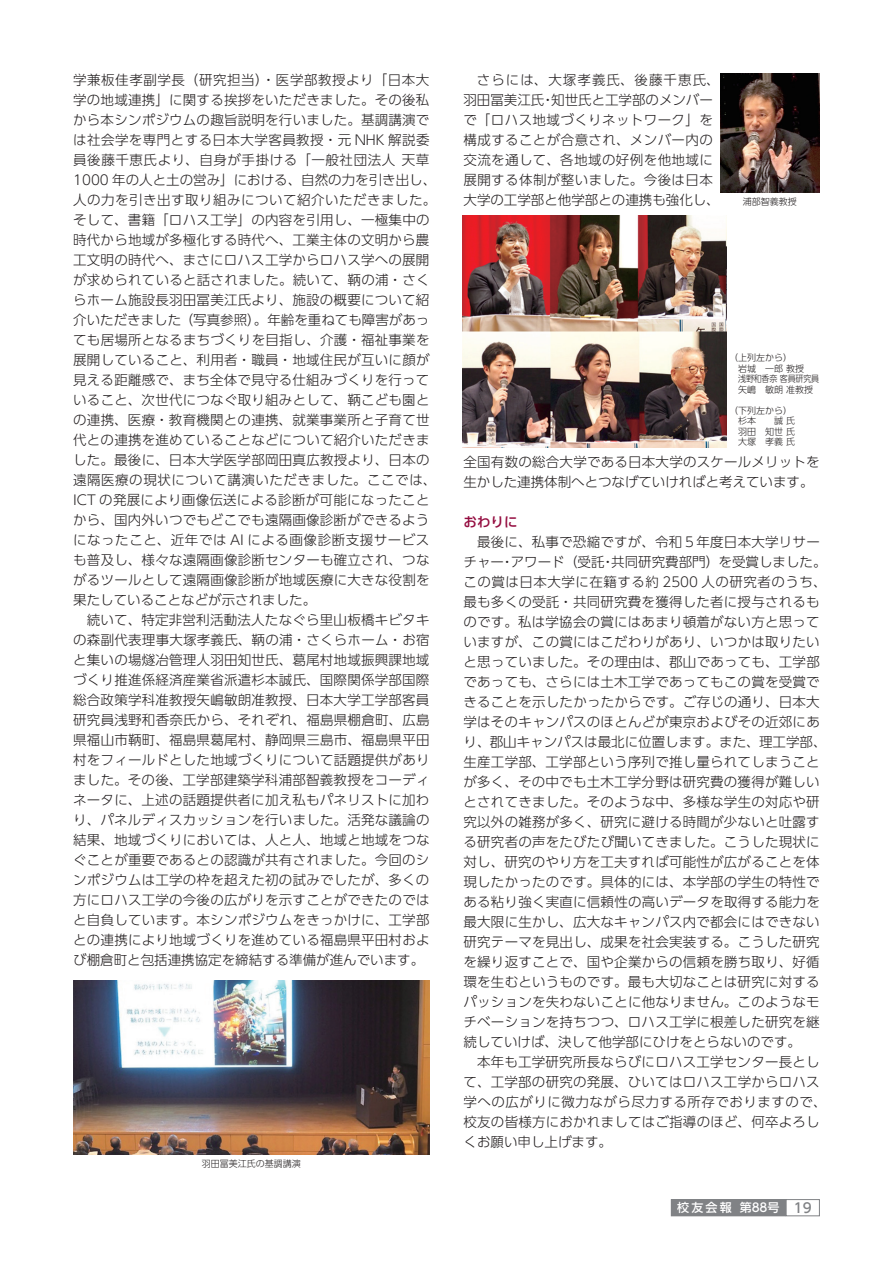
<style>
.page{position:relative;width:893px;height:1263px;background:#fff}
.page>*{position:absolute;margin:0;border:0;box-sizing:border-box;transform-origin:0 0}
.t1{font:300 13.5px/20px "UD Shin Go Pr 6";letter-spacing:.015em;color:#231f20}
.t2{font:500 13.5px "UD Shin Go Pr 6";color:#940d40}
.t3{font:500 12px "UD Shin Go Pr 6";letter-spacing:.09em;color:#fff}
.t4{font:300 9px/10.5px "UD Shin Go Pr 6";color:#231f20}
.t5{font:300 9px "UD Shin Go Pr 6";letter-spacing:-.025em;color:#231f20;scale:.89 1}
.s1{font-size:13.5px;color:#808285}
</style>
<div class="page">
<div style="left:671px;top:1199px;width:114px;height:17px;background:#808285"></div>
<div style="left:786px;top:1199px;width:34px;height:17px;border:1px solid #808285"></div>
<img style="left:73px;top:980px;width:356px;height:174px">
<img style="left:720px;top:73px;width:100px;height:120px">
<img style="left:462px;top:216px;width:264px;height:232px">
<p class="t1" style="left:73px;top:69px;width:365px">学兼板佳孝副学長（研究担当）・医学部教授より「日本大学の地域連携」に関する挨拶をいただきました。その後私から本シンポジウムの趣旨説明を行いました。基調講演では社会学を専門とする日本大学客員教授・元 NHK 解説委員後藤千恵氏より、自身が手掛ける「一般社団法人 天草<br>1000 年の人と土の営み」における、自然の力を引き出し、人の力を引き出す取り組みについて紹介いただきました。そして、書籍「ロハス工学」の内容を引用し、一極集中の時代から地域が多極化する時代へ、工業主体の文明から農工文明の時代へ、まさにロハス工学からロハス学への展開が求められていると話されました。続いて、鞆の浦・さくらホーム施設長羽田冨美江氏より、施設の概要について紹介いただきました（写真参照）。年齢を重ねても障害があっても居場所となるまちづくりを目指し、介護・福祉事業を展開していること、利用者・職員・地域住民が互いに顔が見える距離感で、まち全体で見守る仕組みづくりを行っていること、次世代につなぐ取り組みとして、鞆こども園との連携、医療・教育機関との連携、就業事業所と子育て世代との連携を進めていることなどについて紹介いただきました。最後に、日本大学医学部岡田真広教授より、日本の遠隔医療の現状について講演いただきました。ここでは、<br>ICT の発展により画像伝送による診断が可能になったことから、国内外いつでもどこでも遠隔画像診断ができるようになったこと、近年では AI による画像診断支援サービスも普及し、様々な遠隔画像診断センターも確立され、つながるツールとして遠隔画像診断が地域医療に大きな役割を果たしていることなどが示されました。</p>
<p class="t1" style="left:73px;top:609px;width:358px;text-align:justify;text-indent:14px">続いて、特定非営利活動法人たなぐら里山板橋キビタキの森副代表理事大塚孝義氏、鞆の浦・さくらホーム・お宿と集いの場燧冶管理人羽田知世氏、葛尾村地域振興課地域づくり推進係経済産業省派遣杉本誠氏、国際関係学部国際総合政策学科准教授矢嶋敏朗准教授、日本大学工学部客員研究員浅野和香奈氏から、それぞれ、福島県棚倉町、広島県福山市鞆町、福島県葛尾村、静岡県三島市、福島県平田村をフィールドとした地域づくりについて話題提供がありました。その後、工学部建築学科浦部智義教授をコーディネータに、上述の話題提供者に加え私もパネリストに加わり、パネルディスカッションを行いました。活発な議論の結果、地域づくりにおいては、人と人、地域と地域をつなぐことが重要であるとの認識が共有されました。今回のシンポジウムは工学の枠を超えた初の試みでしたが、多くの方にロハス工学の今後の広がりを示すことができたのではと自負しています。本シンポジウムをきっかけに、工学部との連携により地域づくりを進めている福島県平田村および棚倉町と包括連携協定を締結する準備が進んでいます。</p>
<p class="t4" style="left:202px;top:1157px;width:100px">羽田冨美江氏の基調講演</p>
<p class="t1" style="left:463px;top:69px;width:258px;text-indent:14px">さらには、大塚孝義氏、後藤千恵氏、羽田冨美江氏・知世氏と工学部のメンバーで「ロハス地域づくりネットワーク」を構成することが合意され、メンバー内の交流を通して、各地域の好例を他地域に展開する体制が整いました。今後は日本大学の工学部と他学部との連携も強化し、</p>
<p class="t4" style="left:743px;top:196px;width:56px">浦部智義教授</p>
<p class="t4" style="left:729px;top:352px;width:64px">（上列左から）</p>
<p class="t4" style="left:729px;top:363px;width:76px">　岩城　一郎 教授</p>
<p class="t5" style="left:738px;top:371px;width:92px">浅野和香奈 客員研究員</p>
<p class="t4" style="left:729px;top:384px;width:85px">　矢嶋　敏朗 准教授</p>
<p class="t4" style="left:729px;top:405px;width:67px">（下列左から）　杉本　　誠 氏　羽田　知世 氏　大塚　孝義 氏</p>
<p class="t1" style="left:463px;top:451px;width:358px">全国有数の総合大学である日本大学のスケールメリットを生かした連携体制へとつなげていければと考えています。</p>
<p class="t2" style="left:463px;top:511px;width:55px">おわりに</p>
<p class="t1" style="left:463px;top:531px;width:365px;text-indent:14px">最後に、私事で恐縮ですが、令和５年度日本大学リサーチャー・アワード（受託・共同研究費部門）を受賞しました。この賞は日本大学に在籍する約 2500 人の研究者のうち、最も多くの受託・共同研究費を獲得した者に授与されるものです。私は学協会の賞にはあまり頓着がない方と思っていますが、この賞にはこだわりがあり、いつかは取りたいと思っていました。その理由は、郡山であっても、工学部であっても、さらには土木工学であってもこの賞を受賞できることを示したかったからです。ご存じの通り、日本大学はそのキャンパスのほとんどが東京およびその近郊にあり、郡山キャンパスは最北に位置します。また、理工学部、生産工学部、工学部という序列で推し量られてしまうことが多く、その中でも土木工学分野は研究費の獲得が難しいとされてきました。そのような中、多様な学生の対応や研究以外の雑務が多く、研究に避ける時間が少ないと吐露する研究者の声をたびたび聞いてきました。こうした現状に対し、研究のやり方を工夫すれば可能性が広がることを体現したかったのです。具体的には、本学部の学生の特性である粘り強く実直に信頼性の高いデータを取得する能力を最大限に生かし、広大なキャンパス内で都会にはできない研究テーマを見出し、成果を社会実装する。こうした研究を繰り返すことで、国や企業からの信頼を勝ち取り、好循環を生むというものです。最も大切なことは研究に対するパッションを失わないことに他なりません。このようなモチベーションを持ちつつ、ロハス工学に根差した研究を継続していけば、決して他学部にひけをとらないのです。</p>
<p class="t1" style="left:463px;top:1051px;width:364px;text-indent:14px">本年も工学研究所長ならびにロハス工学センター長として、工学部の研究の発展、ひいてはロハス工学からロハス学への広がりに微力ながら尽力する所存でおりますので、校友の皆様方におかれましてはご指導のほど、何卒よろしくお願い申し上げます。</p>
<p class="t3" style="left:677px;top:1198px;width:136px">校友会報 第88号 <span class="s1">19</span></p>
</div>
